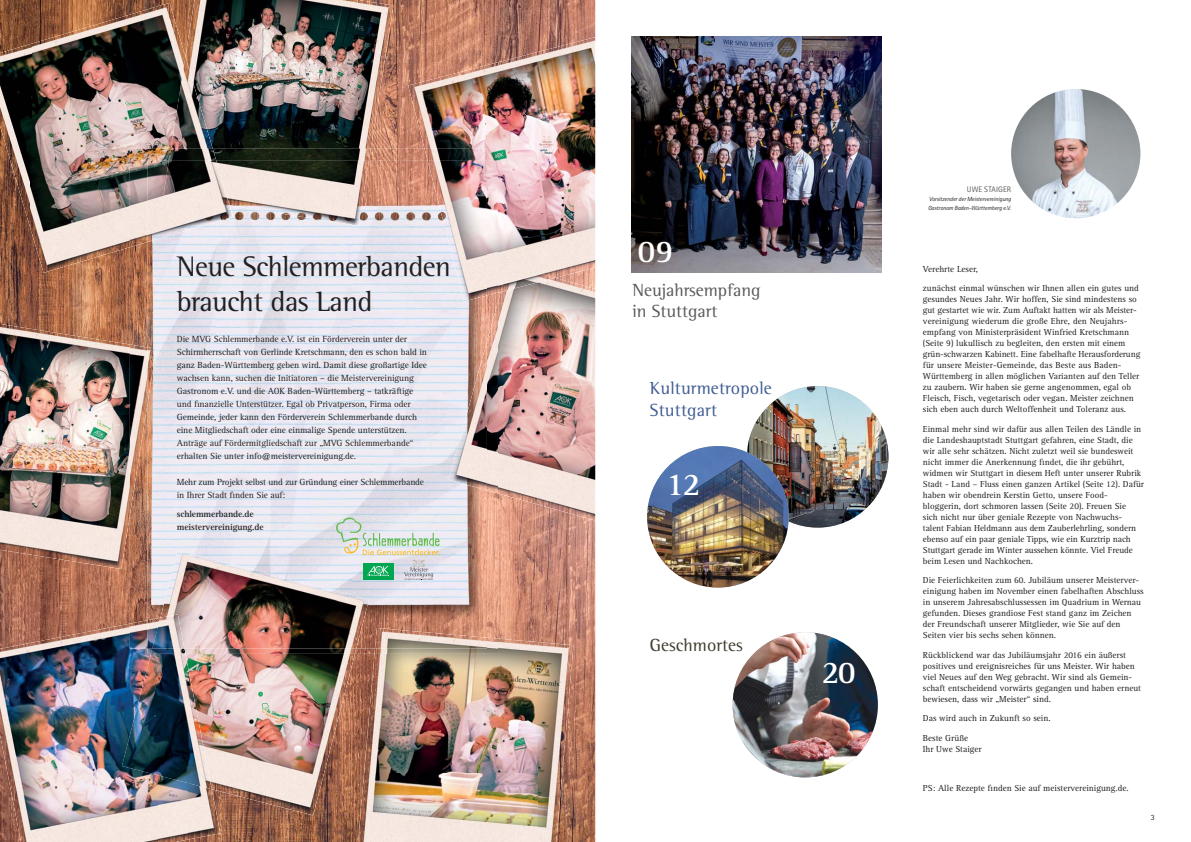
<style>
.page{position:relative;width:1191px;height:842px;background:#fff}
.page>*{position:absolute;margin:0;border:0;box-sizing:border-box;transform-origin:0 0}
.t1{font:700 32.5px "Rotis Serif";color:#fff}
.t2{font:29px/34.8px "Rotis Semi Serif";letter-spacing:-.02em;color:#231f20}
.t3{font:18px/21.6px "Rotis Semi Serif";color:#58595b}
.t4{font:18px/21.6px "Rotis Semi Serif";letter-spacing:.01em;color:#3e5b91}
.t5{font:18px "Rotis Semi Serif";color:#3f3a2e}
.t6{font:9.2px/13px "Rotis Serif";letter-spacing:-.01em;color:#231f20}
.t7{font:700 9.2px/13px "Rotis Serif";letter-spacing:-.01em;color:#231f20}
.t8{font:9px/11px "Rotis Serif";color:#231f20}
.t9{font:8px "Rotis Sans Serif";letter-spacing:.01em;color:#58595b}
.t10{font:8px "Rotis Sans Serif";color:#231f20}
.t11{font:italic 6px/9px "Rotis Sans Serif";letter-spacing:-.01em;color:#231f20}
</style>
<div class="page">
<img style="left:0;top:0;width:595px;height:842px">
<img style="left:487px;top:296px;width:11px;height:6px">
<img style="left:487px;top:493px;width:11px;height:145px">
<img style="left:356px;top:648px;width:2px;height:6px">
<img style="left:371px;top:149px;width:53px;height:12px">
<img style="left:130px;top:247px;width:18px;height:97px">
<img style="left:130px;top:515px;width:18px;height:105px">
<img style="left:351px;top:231px;width:136px;height:407px">
<img style="left:351px;top:161px;width:76px;height:70px">
<img style="left:216px;top:226px;width:135px;height:324px">
<img style="left:182px;top:242px;width:34px;height:308px">
<img style="left:148px;top:242px;width:34px;height:376px">
<svg style="left:336px;top:518px;width:104px;height:62px;background:#c9dacf"></svg>
<img style="left:358px;top:638px;width:215px;height:204px">
<img style="left:374px;top:638px;width:124px;height:16px">
<img style="left:375px;top:628px;width:112px;height:20px">
<img style="left:185px;top:648px;width:171px;height:167px">
<img style="left:160px;top:550px;width:209px;height:98px">
<img style="left:0;top:623px;width:157px;height:219px">
<img style="left:157px;top:789px;width:32px;height:53px">
<img style="left:189px;top:779px;width:31px;height:63px">
<svg style="left:148px;top:648px;width:3px;height:6px"></svg>
<img style="left:130px;top:620px;width:18px;height:28px">
<img style="left:148px;top:618px;width:3px;height:30px">
<img style="left:122px;top:654px;width:90px;height:135px">
<img style="left:151px;top:614px;width:34px;height:40px">
<img style="left:0;top:324px;width:130px;height:245px">
<img style="left:130px;top:344px;width:18px;height:171px">
<img style="left:148px;top:347px;width:8px;height:56px">
<img style="left:498px;top:293px;width:97px;height:228px">
<img style="left:487px;top:302px;width:11px;height:191px">
<img style="left:448px;top:341px;width:39px;height:149px">
<img style="left:470px;top:37px;width:125px;height:224px">
<img style="left:408px;top:69px;width:63px;height:81px">
<img style="left:498px;top:261px;width:97px;height:32px">
<img style="left:487px;top:161px;width:11px;height:135px">
<img style="left:424px;top:149px;width:63px;height:12px">
<img style="left:427px;top:161px;width:60px;height:140px">
<img style="left:500px;top:265px;width:55px;height:27px">
<img style="left:185px;top:0;width:208px;height:149px">
<img style="left:216px;top:149px;width:155px;height:12px">
<img style="left:233px;top:161px;width:136px;height:65px">
<img style="left:31px;top:3px;width:154px;height:168px">
<img style="left:0;top:36px;width:31px;height:203px">
<img style="left:31px;top:171px;width:100px;height:102px">
<img style="left:130px;top:149px;width:41px;height:98px">
<img style="left:148px;top:161px;width:85px;height:81px">
<img style="left:171px;top:56px;width:42px;height:93px">
<img style="left:169px;top:149px;width:47px;height:12px">
<img style="left:163px;top:161px;width:67px;height:44px">
<svg style="left:595px;top:0;width:294px;height:842px"></svg>
<img style="left:1011px;top:89px;width:129px;height:129px;border-radius:50%">
<img style="left:631px;top:36px;width:251px;height:237px">
<img style="left:747px;top:386px;width:141px;height:142px;border-radius:50%">
<img style="left:732px;top:632px;width:146px;height:145px;border-radius:50%">
<img style="left:647px;top:446px;width:141px;height:142px;border-radius:50%">
<h2 class="t2" style="left:177px;top:251px;width:275px">Neue Schlemmerbanden braucht das Land</h2>
<p class="t6" style="left:177px;top:334px;width:252px">Die MVG Schlemmerbande e.V. ist ein Förderverein unter der Schirmherrschaft von Gerlinde Kretschmann, den es schon bald in ganz Baden-Württemberg geben wird. Damit diese großartige Idee wachsen kann, suchen die Initiatoren – die Meistervereinigung Gastronom e.V. und die AOK Baden-Württemberg – tatkräftige und finanzielle Unterstützer. Egal ob Privatperson, Firma oder Gemeinde, jeder kann den Förderverein Schlemmerbande durch eine Mitgliedschaft oder eine einmalige Spende unterstützen.<br>Anträge auf Fördermitgliedschaft zur „MVG Schlemmerbande“ erhalten Sie unter info@meistervereinigung.de.</p>
<p class="t6" style="left:177px;top:477px;width:249px">Mehr zum Projekt selbst und zur Gründung einer Schlemmerbande in Ihrer Stadt finden Sie auf:</p>
<p class="t7" style="left:177px;top:508px;width:88px">schlemmerbande.de meistervereinigung.de</p>
<h1 class="t1" style="left:637px;top:238px;width:38px">09</h1>
<h3 class="t3" style="left:632px;top:280px;width:130px">Neujahrsempfang in Stuttgart</h3>
<h3 class="t4" style="left:650px;top:379px;width:123px">Kulturmetropole<br>Stuttgart</h3>
<h1 class="t1" style="left:666px;top:470px;width:36px">12</h1>
<h3 class="t5" style="left:650px;top:637px;width:94px">Geschmortes</h3>
<h1 class="t1" style="left:821px;top:659px;width:36px">20</h1>
<p class="t9" style="left:967px;top:187px;width:46px">UWE STAIGER</p>
<p class="t11" style="left:928px;top:195px;width:85px">Vorsitzender der Meistervereinigung<br>Gastronom Baden-Württemberg e.V.</p>
<p class="t8" style="left:923px;top:260px;width:217px;line-height:19.5px">Verehrte Leser,<br>zunächst einmal wünschen wir Ihnen allen ein gutes und</p>
<p class="t8" style="left:923px;top:294px;width:219px">gesundes Neues Jahr. Wir hoffen, Sie sind mindestens so gut gestartet wie wir. Zum Auftakt hatten wir als Meister&shy;vereinigung wiederum die große Ehre, den Neujahrs&shy;empfang von Ministerpräsident Winfried Kretschmann (Seite 9) lukullisch zu begleiten, den ersten mit einem grün-schwarzen Kabinett. Eine fabelhafte Herausforderung für unsere Meister-Gemeinde, das Beste aus Baden-Württemberg in allen möglichen Varianten auf den Teller zu zaubern. Wir haben sie gerne angenommen, egal ob Fleisch, Fisch, vegetarisch oder vegan. Meister zeichnen sich eben auch durch Weltoffenheit und Toleranz aus.</p>
<p class="t8" style="left:923px;top:424px;width:223px">Einmal mehr sind wir dafür aus allen Teilen des Ländle in die Landeshauptstadt Stuttgart gefahren, eine Stadt, die wir alle sehr schätzen. Nicht zuletzt weil sie bundesweit nicht immer die Anerkennung findet, die ihr gebührt, widmen wir Stuttgart in diesem Heft unter unserer Rubrik Stadt - Land – Fluss einen ganzen Artikel (Seite 12). Dafür haben wir obendrein Kerstin Getto, unsere Food&shy;bloggerin, dort schmoren lassen (Seite 20). Freuen Sie<br>sich nicht nur über geniale Rezepte von Nachwuchs&shy;talent Fabian Heldmann aus dem Zauberlehrling, sondern ebenso auf ein paar geniale Tipps, wie ein Kurztrip nach Stuttgart gerade im Winter aussehen könnte. Viel Freude beim Lesen und Nachkochen.</p>
<p class="t8" style="left:923px;top:575px;width:222px">Die Feierlichkeiten zum 60. Jubiläum unserer Meisterver&shy;einigung haben im November einen fabelhaften Abschluss in unserem Jahresabschlussessen im Quadrium in Wernau gefunden. Dieses grandiose Fest stand ganz im Zeichen der Freundschaft unserer Mitglieder, wie Sie auf den Seiten vier bis sechs sehen können.</p>
<p class="t8" style="left:923px;top:650px;width:220px">Rückblickend war das Jubiläumsjahr 2016 ein äußerst positives und ereignisreiches für uns Meister. Wir haben viel Neues auf den Weg gebracht. Wir sind als Gemein&shy;schaft entscheidend vorwärts gegangen und haben erneut bewiesen, dass wir „Meister“ sind.</p>
<p class="t8" style="left:923px;top:709px;width:129px;line-height:19.5px">Das wird auch in Zukunft so sein.<br>Beste Grüße</p>
<p class="t8" style="left:923px;top:744px;width:60px">Ihr Uwe Staiger</p>
<p class="t8" style="left:923px;top:783px;width:207px">PS: Alle Rezepte finden Sie auf meistervereinigung.de.</p>
<p class="t10" style="left:1150px;top:814px;width:5px">3</p>
</div>
